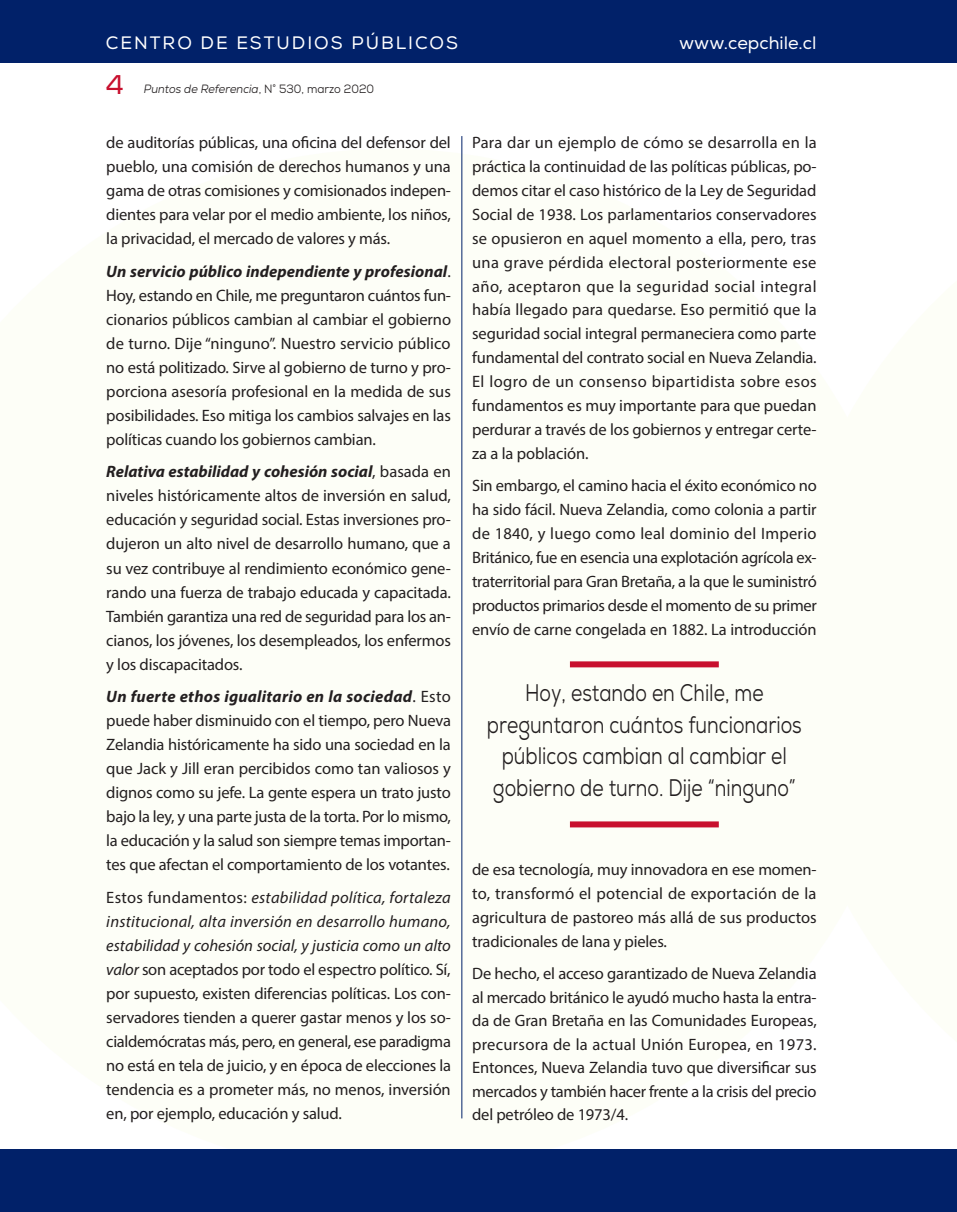
<style>
.page{position:relative;width:957px;height:1212px;background:#fff}
.page>*{position:absolute;margin:0;border:0;box-sizing:border-box;transform-origin:0 0}
.t1{font:27px "Nexa";color:#c8102e}
._07_texto_general_De{font:24px/31.5px "Nexa";color:#231f20;text-align:center;scale:.8 1}
.t2{font:18px "Nexa";letter-spacing:.11em;color:#fff}
.t3{font:18px "Nexa";color:#fff}
._07_texto_GENERAL{font:16.5px/24px "Myriad Pro";letter-spacing:-.01em;color:#231f20;text-align:justify}
.t4{font:italic 12px "Nexa";color:#231f20;scale:.93 1}
.s1{font-style:normal}
.s2{font-weight:700;font-style:italic}
.s3{font-style:italic}
</style>
<div class="page">
<div style="left:0;top:0;width:957px;height:63px;background:#012169"></div>
<hr style="left:461px;top:136px;width:1px;height:982px;background:#012169">
<div style="left:0;top:1149px;width:957px;height:63px;background:#012169"></div>
<div style="left:570px;top:661px;width:149px;height:6px;background:#c8102e"></div>
<div style="left:570px;top:821px;width:149px;height:6px;background:#c8102e"></div>
<p class="t2" style="left:106px;top:32px;width:354px">CENTRO DE ESTUDIOS PÚBLICOS</p>
<p class="t4" style="left:144px;top:82px;width:249px">Puntos de Referencia<span class="s1">, N° 530, marzo 2020</span></p>
<h1 class="t1" style="left:106px;top:69px;width:20px">4</h1>
<p class="t3" style="left:679px;top:32px;width:139px">www.cepchile.cl</p>
<p class="_07_texto_GENERAL" style="left:106px;top:131px;width:346px">de auditorías públicas, una oficina del defensor del pueblo, una comisión de derechos humanos y una gama de otras comisiones y comisionados indepen&shy;dientes para velar por el medio ambiente, los niños, la privacidad, el mercado de valores y más.</p>
<p class="_07_texto_GENERAL" style="left:106px;top:259px;width:346px"><span class="s2">Un servicio público independiente y profesional</span>.<br>Hoy, estando en Chile, me preguntaron cuántos fun&shy;cionarios públicos cambian al cambiar el gobierno de turno. Dije “ninguno”. Nuestro servicio público no está politizado. Sirve al gobierno de turno y pro&shy;porciona asesoría profesional en la medida de sus posibilidades. Eso mitiga los cambios salvajes en las políticas cuando los gobiernos cambian.</p>
<p class="_07_texto_GENERAL" style="left:106px;top:460px;width:346px"><span class="s2">Relativa estabilidad y cohesión social</span>, basada en niveles históricamente altos de inversión en salud, educación y seguridad social. Estas inversiones pro&shy;dujeron un alto nivel de desarrollo humano, que a su vez contribuye al rendimiento económico gene&shy;rando una fuerza de trabajo educada y capacitada.<br>También garantiza una red de seguridad para los an&shy;cianos, los jóvenes, los desempleados, los enfermos y los discapacitados.</p>
<p class="_07_texto_GENERAL" style="left:106px;top:684px;width:346px"><span class="s2">Un fuerte ethos igualitario en la sociedad</span>. Esto puede haber disminuido con el tiempo, pero Nueva Zelandia históricamente ha sido una sociedad en la que Jack y Jill eran percibidos como tan valiosos y dignos como su jefe. La gente espera un trato justo bajo la ley, y una parte justa de la torta. Por lo mismo, la educación y la salud son siempre temas importan&shy;tes que afectan el comportamiento de los votantes.</p>
<p class="_07_texto_GENERAL" style="left:106px;top:885px;width:346px">Estos fundamentos: <span class="s3">estabilidad política, fortaleza institucional, alta inversión en desarrollo humano, estabilidad y cohesión social, y justicia como un alto valor</span> son aceptados por todo el espectro político. Sí, por supuesto, existen diferencias políticas. Los con&shy;servadores tienden a querer gastar menos y los so&shy;cialdemócratas más, pero, en general, ese paradigma no está en tela de juicio, y en época de elecciones la tendencia es a prometer más, no menos, inversión en, por ejemplo, educación y salud.</p>
<p class="_07_texto_GENERAL" style="left:472px;top:131px;width:346px">Para dar un ejemplo de cómo se desarrolla en la práctica la continuidad de las políticas públicas, po&shy;demos citar el caso histórico de la Ley de Seguridad Social de 1938. Los parlamentarios conservadores se opusieron en aquel momento a ella, pero, tras una grave pérdida electoral posteriormente ese año, aceptaron que la seguridad social integral había llegado para quedarse. Eso permitió que la seguridad social integral permaneciera como parte fundamental del contrato social en Nueva Zelandia.<br>El logro de un consenso bipartidista sobre esos fundamentos es muy importante para que puedan perdurar a través de los gobiernos y entregar certe&shy;za a la población.</p>
<p class="_07_texto_GENERAL" style="left:472px;top:473px;width:346px">Sin embargo, el camino hacia el éxito económico no ha sido fácil. Nueva Zelandia, como colonia a partir de 1840, y luego como leal dominio del Imperio Británico, fue en esencia una explotación agrícola ex&shy;traterritorial para Gran Bretaña, a la que le suministró productos primarios desde el momento de su primer envío de carne congelada en 1882. La introducción</p>
<p class="_07_texto_general_De" style="left:487px;top:677px;width:395px">Hoy, estando en Chile, me preguntaron cuántos funcionarios públicos cambian al cambiar el gobierno de turno. Dije “ninguno”</p>
<p class="_07_texto_GENERAL" style="left:472px;top:857px;width:346px">de esa tecnología, muy innovadora en ese momen&shy;to, transformó el potencial de exportación de la agricultura de pastoreo más allá de sus productos tradicionales de lana y pieles.</p>
<p class="_07_texto_GENERAL" style="left:472px;top:961px;width:346px;line-height:23.5px">De hecho, el acceso garantizado de Nueva Zelandia al mercado británico le ayudó mucho hasta la entra&shy;da de Gran Bretaña en las Comunidades Europeas, precursora de la actual Unión Europea, en 1973.<br>Entonces, Nueva Zelandia tuvo que diversificar sus mercados y también hacer frente a la crisis del precio del petróleo de 1973/4.</p>
</div>
